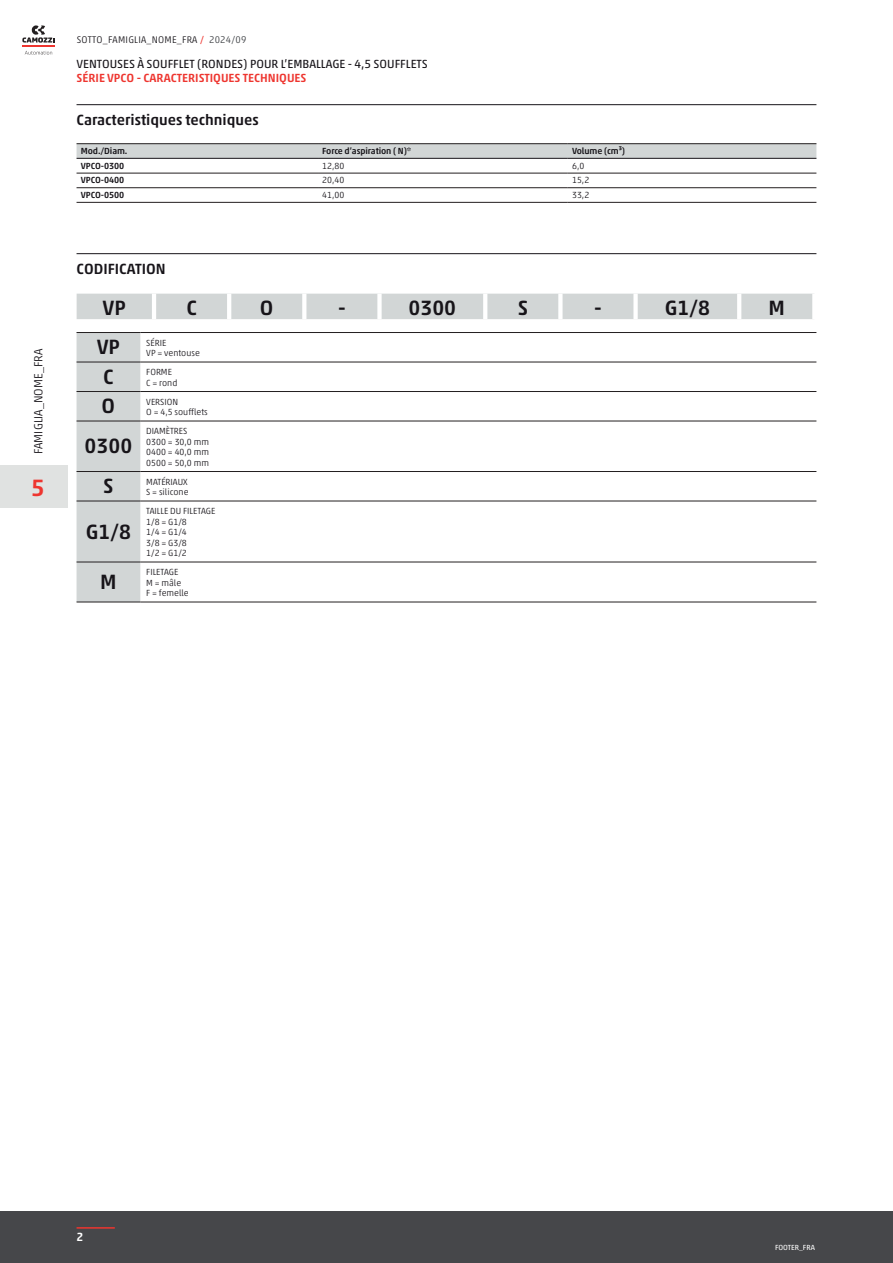
<style>
.page{position:relative;width:893px;height:1263px;background:#fff}
.page>*{position:absolute;margin:0;border:0;box-sizing:border-box;transform-origin:0 0}
.t1{font:500 24px "Akko W1 G";color:#ee352f}
.CODE_Legend_row_header{font:500 21px "Akko W1 G";color:#171419}
.Titolo_SEZIONE{font:500 15px "Akko W1 G";color:#171419}
.TITOLO_Home_small{font:12px "Akko W1 G";color:#171419}
.SOTTOTITOLO_Home_small{font:500 12px "Akko W1 G";color:#ee352f}
.t2{font:300 12px "Akko W1 G";color:#171419}
.t3{font:500 12px "Akko W1 G";color:#fff}
.t4{font:300 9.75px "Akko W1 G";letter-spacing:.025em;color:#171419}
.Testi_tabella_coding_example{font:300 9px/10.5px "Akko W1 G";color:#171419}
.Titoli_tabella_general_data{font:500 9px "Akko W1 G";letter-spacing:-.01em;color:#171419}
.Testi_tabella_general_data{font:300 9px "Akko W1 G";color:#171419}
.t5{font:7.5px "Akko W1 G";color:#fff}
.s1{font-weight:400;color:#ee352f}
.s2{color:#383b3f}
</style>
<div class="page">
<svg style="left:77px;top:105px;width:739px;height:1px"></svg>
<hr style="left:77px;top:104px;width:739px;height:1px;background:#171419">
<svg style="left:77px;top:144px;width:739px;height:58px"></svg>
<hr style="left:318px;top:173px;width:250px;height:1px;background:#231f20">
<hr style="left:568px;top:173px;width:248px;height:1px;background:#231f20">
<hr style="left:318px;top:187px;width:250px;height:1px;background:#231f20">
<hr style="left:568px;top:187px;width:248px;height:1px;background:#231f20">
<hr style="left:318px;top:202px;width:250px;height:1px;background:#231f20">
<hr style="left:568px;top:202px;width:248px;height:1px;background:#231f20">
<hr style="left:77px;top:143px;width:241px;height:1px;background:#231f20">
<hr style="left:77px;top:158px;width:241px;height:1px;background:#171419">
<hr style="left:318px;top:143px;width:250px;height:1px;background:#231f20">
<hr style="left:318px;top:158px;width:250px;height:1px;background:#171419">
<hr style="left:568px;top:143px;width:248px;height:1px;background:#231f20">
<hr style="left:568px;top:158px;width:248px;height:1px;background:#171419">
<hr style="left:77px;top:173px;width:241px;height:1px;background:#231f20">
<hr style="left:77px;top:187px;width:241px;height:1px;background:#231f20">
<hr style="left:77px;top:202px;width:241px;height:1px;background:#231f20">
<div style="left:77px;top:294px;width:735px;height:25px;background:#d2d6d6"></div>
<hr style="left:152px;top:294px;width:4px;height:25px;background:#fff">
<hr style="left:227px;top:294px;width:4px;height:25px;background:#fff">
<hr style="left:302px;top:294px;width:4px;height:25px;background:#fff">
<div style="left:377px;top:294px;width:5px;height:25px;background:#fff"></div>
<hr style="left:483px;top:294px;width:4px;height:25px;background:#fff">
<div style="left:558px;top:294px;width:5px;height:25px;background:#fff"></div>
<div style="left:633px;top:294px;width:5px;height:25px;background:#fff"></div>
<hr style="left:737px;top:294px;width:4px;height:25px;background:#fff">
<svg style="left:812px;top:294px;width:1px;height:25px"></svg>
<hr style="left:77px;top:253px;width:739px;height:1px;background:#171419">
<div style="left:77px;top:333px;width:63px;height:269px;background:#d2d6d6"></div>
<hr style="left:140px;top:332px;width:676px;height:1px;background:#231f20">
<hr style="left:140px;top:362px;width:676px;height:1px;background:#231f20">
<hr style="left:140px;top:391px;width:676px;height:1px;background:#231f20">
<hr style="left:140px;top:421px;width:676px;height:1px;background:#231f20">
<hr style="left:140px;top:471px;width:676px;height:1px;background:#231f20">
<hr style="left:140px;top:501px;width:676px;height:1px;background:#231f20">
<hr style="left:140px;top:562px;width:676px;height:1px;background:#231f20">
<hr style="left:140px;top:602px;width:676px;height:1px;background:#231f20">
<hr style="left:77px;top:332px;width:63px;height:1px;background:#231f20">
<hr style="left:77px;top:362px;width:63px;height:1px;background:#231f20">
<hr style="left:77px;top:391px;width:63px;height:1px;background:#231f20">
<hr style="left:77px;top:421px;width:63px;height:1px;background:#231f20">
<hr style="left:77px;top:471px;width:63px;height:1px;background:#231f20">
<hr style="left:77px;top:501px;width:63px;height:1px;background:#231f20">
<hr style="left:77px;top:562px;width:63px;height:1px;background:#231f20">
<hr style="left:77px;top:602px;width:63px;height:1px;background:#231f20">
<div style="left:0;top:1211px;width:893px;height:52px;background:#46474a"></div>
<hr style="left:77px;top:1227px;width:38px;height:1px;background:#ee352f">
<hr style="left:22px;top:45px;width:32px;height:2px;background:#ee352f">
<svg style="left:22px;top:25px;width:32px;height:18px"></svg>
<svg style="left:25px;top:51px;width:27px;height:4px"></svg>
<div style="left:8px;top:465px;width:60px;height:42px;background:#e0e2e1"></div>
<div style="left:0;top:465px;width:8px;height:42px;background:#e0e2e1"></div>
<h3 class="t2" style="left:30px;top:454px;width:107px;rotate:-90deg">FAMIGLIA_NOME_FRA</h3>
<h1 class="t1" style="left:31px;top:469px;width:15px">5</h1>
<p class="t4" style="left:77px;top:32px;width:171px">SOTTO_FAMIGLIA_NOME_FRA <span class="s1">/</span> <span class="s2">2024/09</span></p>
<p class="TITOLO_Home_small" style="left:77px;top:55px;width:353px">VENTOUSES À SOUFFLET (RONDES) POUR L’EMBALLAGE - 4,5 SOUFFLETS</p>
<p class="SOTTOTITOLO_Home_small" style="left:77px;top:69px;width:231px">SÉRIE VPCO - CARACTERISTIQUES TECHNIQUES</p>
<p class="Titolo_SEZIONE" style="left:77px;top:109px;width:184px">Caracteristiques techniques</p>
<p class="Titoli_tabella_general_data" style="left:81px;top:144px;width:48px">Mod./Diam.</p>
<p class="Titoli_tabella_general_data" style="left:322px;top:144px;width:91px">Force d’aspiration ( N)*</p>
<p class="Titoli_tabella_general_data" style="left:572px;top:144px;width:55px">Volume (cm³)</p>
<p class="Titoli_tabella_general_data" style="left:81px;top:159px;width:45px">VPCO-0300</p>
<p class="Testi_tabella_general_data" style="left:322px;top:159px;width:24px">12,80</p>
<p class="Testi_tabella_general_data" style="left:572px;top:159px;width:14px">6,0</p>
<p class="Titoli_tabella_general_data" style="left:81px;top:174px;width:45px">VPCO-0400</p>
<p class="Testi_tabella_general_data" style="left:322px;top:174px;width:24px">20,40</p>
<p class="Testi_tabella_general_data" style="left:572px;top:174px;width:19px">15,2</p>
<p class="Titoli_tabella_general_data" style="left:81px;top:188px;width:45px">VPCO-0500</p>
<p class="Testi_tabella_general_data" style="left:322px;top:189px;width:24px">41,00</p>
<p class="Testi_tabella_general_data" style="left:572px;top:189px;width:19px">33,2</p>
<p class="Titolo_SEZIONE" style="left:77px;top:258px;width:91px">CODIFICATION</p>
<p class="CODE_Legend_row_header" style="left:103px;top:292px;width:25px">VP</p>
<p class="CODE_Legend_row_header" style="left:186px;top:292px;width:12px">C</p>
<p class="CODE_Legend_row_header" style="left:260px;top:292px;width:15px">O</p>
<p class="CODE_Legend_row_header" style="left:338px;top:292px;width:9px">-</p>
<p class="CODE_Legend_row_header" style="left:409px;top:292px;width:49px">0300</p>
<p class="CODE_Legend_row_header" style="left:518px;top:292px;width:12px">S</p>
<p class="CODE_Legend_row_header" style="left:594px;top:292px;width:9px">-</p>
<p class="CODE_Legend_row_header" style="left:665px;top:292px;width:47px">G1/8</p>
<p class="CODE_Legend_row_header" style="left:769px;top:292px;width:18px">M</p>
<p class="CODE_Legend_row_header" style="left:97px;top:332px;width:25px">VP</p>
<p class="Testi_tabella_coding_example" style="left:146px;top:337px;width:55px">SÉRIE<br>VP = ventouse</p>
<p class="CODE_Legend_row_header" style="left:103px;top:361px;width:12px">C</p>
<p class="Testi_tabella_coding_example" style="left:146px;top:366px;width:33px">FORME<br>C = rond</p>
<p class="CODE_Legend_row_header" style="left:102px;top:391px;width:15px">O</p>
<p class="Testi_tabella_coding_example" style="left:146px;top:396px;width:63px">VERSION<br>O = 4,5 soufflets</p>
<p class="CODE_Legend_row_header" style="left:85px;top:431px;width:49px">0300</p>
<p class="Testi_tabella_coding_example" style="left:146px;top:425px;width:64px">DIAMÈTRES<br>0300 = 30,0 mm<br>0400 = 40,0 mm<br>0500 = 50,0 mm</p>
<p class="CODE_Legend_row_header" style="left:103px;top:471px;width:12px">S</p>
<p class="Testi_tabella_coding_example" style="left:146px;top:476px;width:44px">MATÉRIAUX<br>S = silicone</p>
<p class="CODE_Legend_row_header" style="left:86px;top:516px;width:47px">G1/8</p>
<p class="Testi_tabella_coding_example" style="left:146px;top:505px;width:71px">TAILLE DU FILETAGE<br>1/8 = G1/8<br>1/4 = G1/4<br>3/8 = G3/8<br>1/2 = G1/2</p>
<p class="CODE_Legend_row_header" style="left:100px;top:566px;width:18px">M</p>
<p class="Testi_tabella_coding_example" style="left:146px;top:566px;width:44px">FILETAGE<br>M = mâle<br>F = femelle</p>
<h3 class="t3" style="left:77px;top:1228px;width:8px">2</h3>
<p class="t5" style="left:775px;top:1242px;width:41px">FOOTER_FRA</p>
</div>
